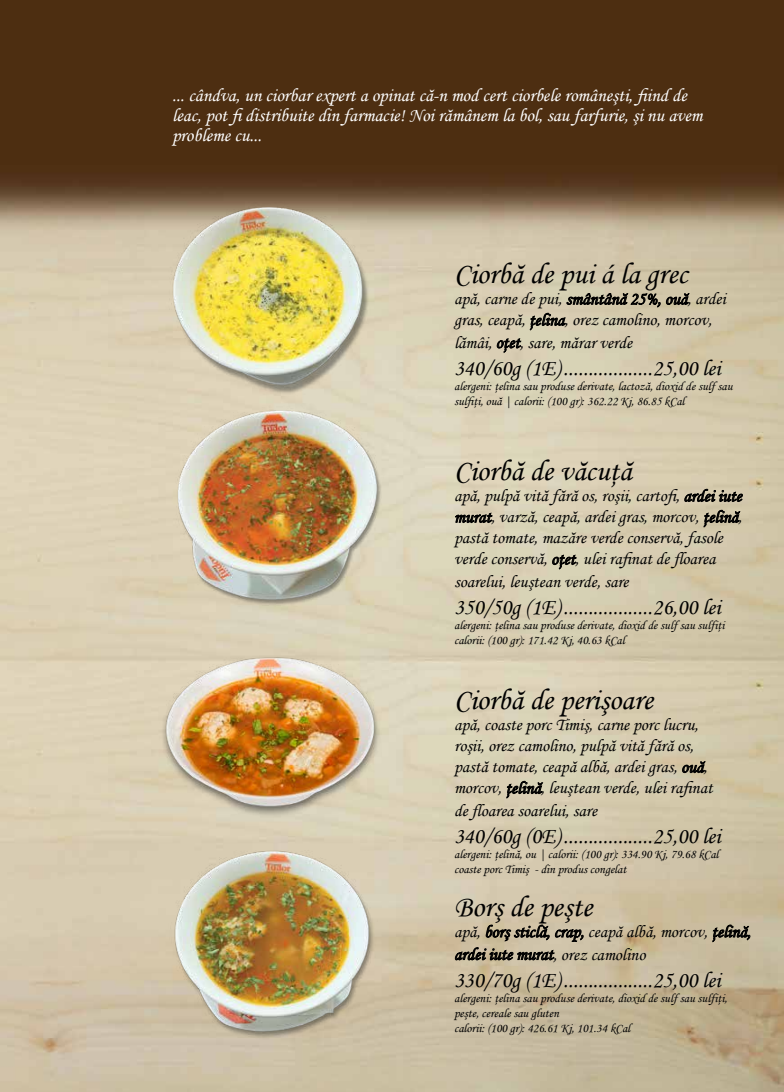
<style>
.page{position:relative;width:784px;height:1092px;background:#fff}
.page>*{position:absolute;margin:0;border:0;box-sizing:border-box;transform-origin:0 0}
.t1{font:30px "Monotype Corsiva";color:#000}
.t2{font:22.5px "Monotype Corsiva";color:#000}
.t3{font:18.75px/20px "Monotype Corsiva";color:#fff}
.t4{font:17.5px/21.4px "Monotype Corsiva";color:#000}
.t5{font:12.5px/15px "Monotype Corsiva";color:#000}
</style>
<div class="page">
<img style="left:0;top:0;width:783px;height:1091px">
<img style="left:154px;top:181px;width:231px;height:230px">
<img style="left:161px;top:384px;width:230px;height:208px">
<img style="left:137px;top:592px;width:265px;height:265px">
<img style="left:154px;top:821px;width:231px;height:231px">
<p class="t3" style="left:172px;top:86px;width:531px">... cândva, un ciorbar expert a opinat că-n mod cert ciorbele româneşti, fiind de leac, pot fi distribuite din farmacie! Noi rămânem la bol, sau farfurie, şi nu avem probleme cu...</p>
<h1 class="t1" style="left:454px;top:256px;width:235px">Ciorbă de pui á la grec</h1>
<p class="t4" style="left:454px;top:288px;width:273px;line-height:21.8px">apă, carne de pui, smântână 25%, ouă, ardei gras, ceapă, ţelina, orez camolino, morcov, lămâi, oţet, sare, mărar verde</p>
<p class="t2" style="left:454px;top:354px;width:268px">340/60g (1E) ..................25,00 lei</p>
<p class="t5" style="left:454px;top:378px;width:280px">alergeni: ţelina sau produse derivate, lactoză, dioxid de sulf sau sulfiţi, ouă | calorii: (100 gr): 362.22 Kj, 86.85 kCal</p>
<h1 class="t1" style="left:454px;top:453px;width:179px">Ciorbă de văcuţă</h1>
<p class="t4" style="left:454px;top:485px;width:289px">apă, pulpă vită fără os, roşii, cartofi, ardei iute murat, varză, ceapă, ardei gras, morcov, ţelină, pastă tomate, mazăre verde conservă, fasole verde conservă, oţet, ulei rafinat de floarea soarelui, leuştean verde, sare</p>
<p class="t2" style="left:454px;top:593px;width:268px">350/50g (1E) ..................26,00 lei</p>
<p class="t5" style="left:454px;top:617px;width:271px">alergeni: ţelina sau produse derivate, dioxid de sulf sau sulfiţi calorii: (100 gr): 171.42 Kj, 40.63 kCal</p>
<h1 class="t1" style="left:454px;top:682px;width:200px">Ciorbă de perişoare</h1>
<p class="t4" style="left:454px;top:714px;width:260px">apă, coaste porc Timiş, carne porc lucru, roşii, orez camolino, pulpă vită fără os, pastă tomate, ceapă albă, ardei gras, ouă, morcov, ţelină, leuştean verde, ulei rafinat de floarea soarelui, sare</p>
<p class="t2" style="left:454px;top:822px;width:268px">340/60g (0E) ..................25,00 lei</p>
<p class="t5" style="left:454px;top:846px;width:266px">alergeni: ţelină, ou | calorii: (100 gr): 334.90 Kj, 79.68 kCal coaste porc Timiş - din produs congelat</p>
<h1 class="t1" style="left:454px;top:888px;width:139px">Borş de peşte</h1>
<p class="t4" style="left:454px;top:920px;width:298px;line-height:22.5px">apă, borş sticlă, crap, ceapă albă, morcov, ţelină, ardei iute murat, orez camolino</p>
<p class="t2" style="left:454px;top:965px;width:268px">330/70g (1E) ..................25,00 lei</p>
<p class="t5" style="left:454px;top:990px;width:274px">alergeni: ţelina sau produse derivate, dioxid de sulf sau sulfiţi, peşte, cereale sau gluten<br>calorii: (100 gr): 426.61 Kj, 101.34 kCal</p>
</div>
